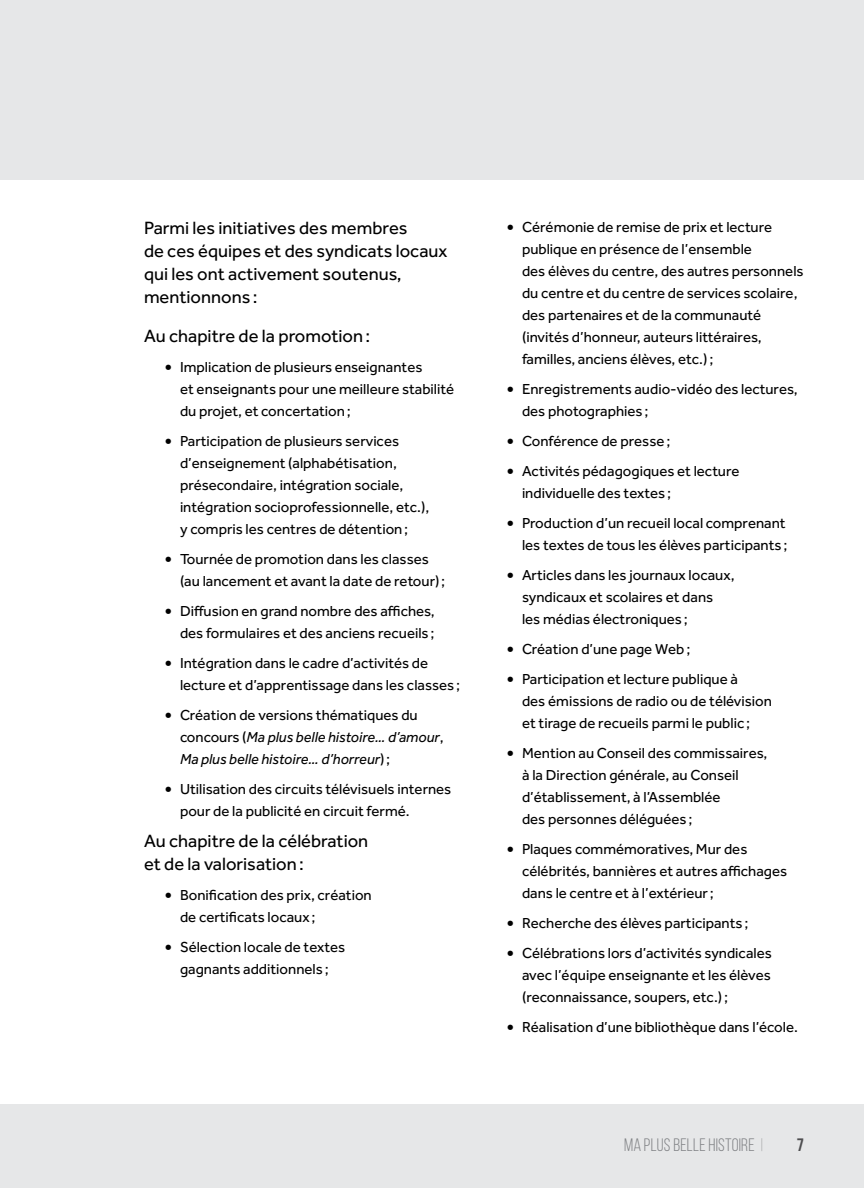
<style>
.page{position:relative;width:864px;height:1188px;background:#e6e7e8}
.page>*{position:absolute;margin:0;border:0;box-sizing:border-box;transform-origin:0 0}
.t1{font:18.4px/23px "Effra";color:#000}
.t2{font:18px "Bebas Neue";letter-spacing:.01em;color:#808285}
.t3{font:700 18px "Bebas Neue";color:#4d4d4f}
.t4{font:15px/22px "Effra";color:#000}
.t5{font:italic 15px/22px "Effra";color:#000}
.s1{font-weight:500;font-size:19.6px}
.s2{font-weight:500;font-style:normal;font-size:19.6px}
.s3{font-style:normal}
.s4{font-weight:300}
</style>
<div class="page">
<div style="left:0;top:180px;width:864px;height:924px;background:#fff"></div>
<p class="t1" style="left:144px;top:216px;width:305px">Parmi les initiatives des membres<br>de ces équipes et des syndicats locaux qui les ont activement soutenus, mentionnons :</p>
<p class="t1" style="left:144px;top:324px;width:228px">Au chapitre de la promotion:</p>
<p class="t4" style="left:180px;top:356px;width:276px;text-indent:-16px"><span class="s1">•</span> Implication de plusieurs enseignantes<br>et enseignants pour une meilleure stabilité du projet, et concertation;</p>
<p class="t4" style="left:180px;top:430px;width:251px;text-indent:-16px"><span class="s1">•</span> Participation de plusieurs services d’enseignement (alphabétisation, présecondaire, intégration sociale, intégration socioprofessionnelle, etc.), y compris les centres de détention;</p>
<p class="t4" style="left:180px;top:548px;width:267px;text-indent:-16px"><span class="s1">•</span> Tournée de promotion dans les classes (au lancement et avant la date de retour);</p>
<p class="t4" style="left:164px;top:600px;width:272px;text-align:right"><span class="s1">•</span> Diffusion en grand nombre des affiches, des formulaires et des anciens recueils ;</p>
<p class="t4" style="left:180px;top:652px;width:282px;text-indent:-16px"><span class="s1">•</span> Intégration dans le cadre d’activités de lecture et d’apprentissage dans les classes ;</p>
<p class="t5" style="left:180px;top:704px;width:265px;text-indent:-16px"><span class="s2">•</span> <span class="s3">Création de versions thématiques du concours (</span>Ma plus belle histoire… d’amour<span class="s3">,<br></span>Ma plus belle histoire… d’horreur<span class="s3">);</span></p>
<p class="t4" style="left:180px;top:778px;width:273px;text-indent:-16px"><span class="s1">•</span> Utilisation des circuits télévisuels internes pour de la publicité en circuit fermé.</p>
<p class="t1" style="left:144px;top:829px;width:226px">Au chapitre de la célébration et de la valorisation:</p>
<p class="t4" style="left:180px;top:884px;width:193px;text-indent:-16px"><span class="s1">•</span> Bonification des prix, création de certificats locaux ;</p>
<p class="t4" style="left:164px;top:936px;width:183px;text-align:center"><span class="s1">•</span> Sélection locale de textes gagnants additionnels ;</p>
<p class="t4" style="left:522px;top:216px;width:283px;text-indent:-16px"><span class="s1">•</span> Cérémonie de remise de prix et lecture publique en présence de l’ensemble<br>des élèves du centre, des autres personnels du centre et du centre de services scolaire, des partenaires et de la communauté (invités d’honneur, auteurs littéraires, familles, anciens élèves, etc.);</p>
<p class="t4" style="left:522px;top:378px;width:277px;text-indent:-16px"><span class="s1">•</span> Enregistrements audio-vidéo des lectures, des photographies ;</p>
<p class="t4" style="left:506px;top:430px;width:166px"><span class="s1">•</span> Conférence de presse;</p>
<p class="t4" style="left:522px;top:460px;width:219px;text-indent:-16px"><span class="s1">•</span> Activités pédagogiques et lecture individuelle des textes ;</p>
<p class="t4" style="left:506px;top:512px;width:283px;text-align:right"><span class="s1">•</span> Production d’un recueil local comprenant les textes de tous les élèves participants ;</p>
<p class="t4" style="left:522px;top:564px;width:214px;text-indent:-16px"><span class="s1">•</span> Articles dans les journaux locaux, syndicaux et scolaires et dans les médias électroniques ;</p>
<p class="t4" style="left:506px;top:638px;width:186px"><span class="s1">•</span> Création d’une page Web;</p>
<p class="t4" style="left:522px;top:668px;width:252px;text-indent:-16px"><span class="s1">•</span> Participation et lecture publique à<br>des émissions de radio ou de télévision et tirage de recueils parmi le public ;</p>
<p class="t4" style="left:522px;top:742px;width:247px;text-indent:-16px"><span class="s1">•</span> Mention au Conseil des commissaires, à la Direction générale, au Conseil d’établissement, à l’Assemblée<br>des personnes déléguées ;</p>
<p class="t4" style="left:522px;top:838px;width:267px;text-indent:-16px"><span class="s1">•</span> Plaques commémoratives, Mur des célébrités, bannières et autres affichages dans le centre et à l’extérieur;</p>
<p class="t4" style="left:506px;top:912px;width:244px"><span class="s1">•</span> Recherche des élèves participants ;</p>
<p class="t4" style="left:522px;top:942px;width:251px;text-align:justify;text-indent:-16px"><span class="s1">•</span> Célébrations lors d’activités syndicales avec l’équipe enseignante et les élèves (reconnaissance, soupers, etc.);</p>
<p class="t4" style="left:506px;top:1016px;width:293px"><span class="s1">•</span> Réalisation d’une bibliothèque dans l’école.</p>
<p class="t2" style="left:624px;top:1135px;width:141px">MA PLUS BELLE HISTOIRE <span class="s4">|</span></p>
<p class="t3" style="left:797px;top:1134px;width:9px">7</p>
</div>
